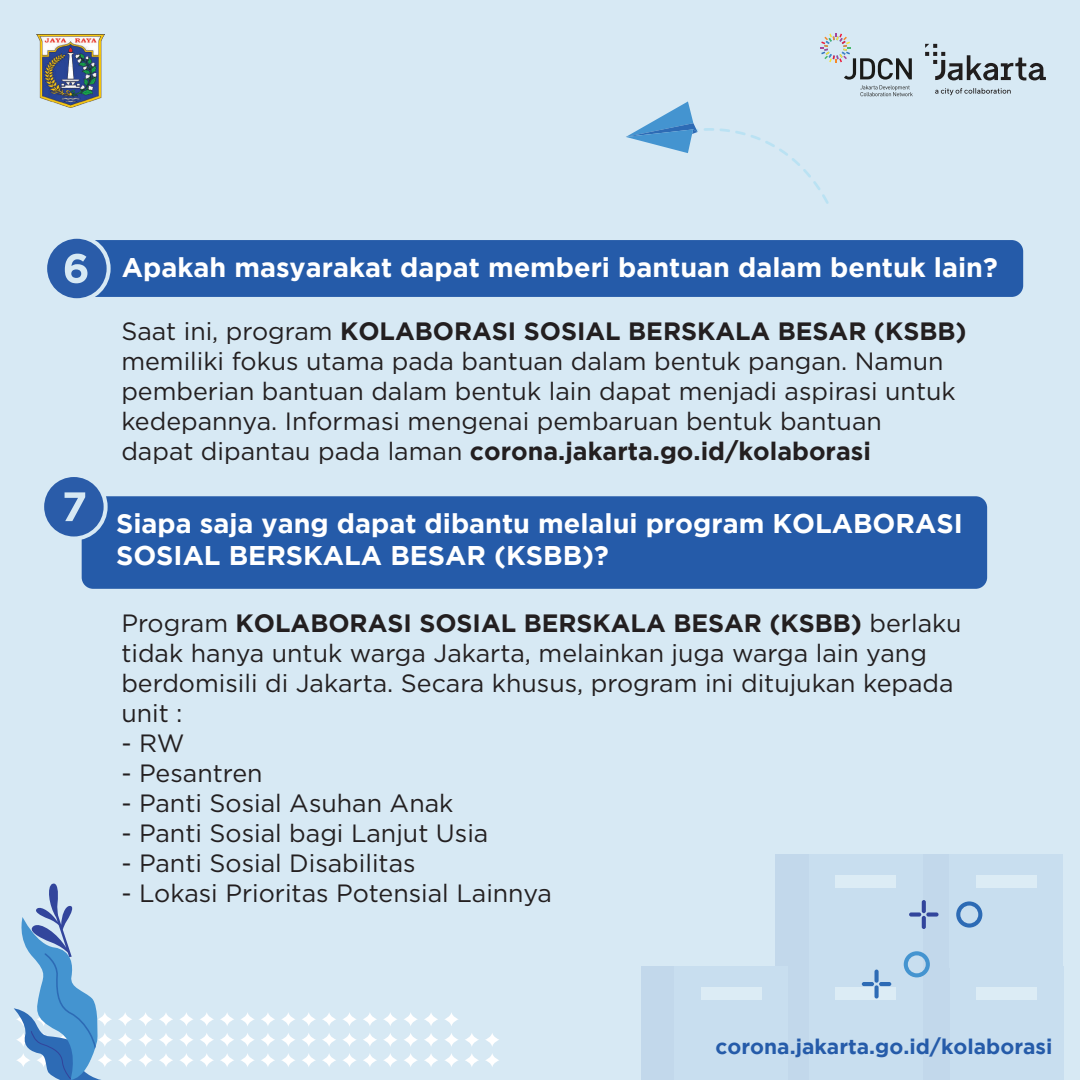
<style>
.page{position:relative;width:1080px;height:1080px;background:#d7e9f4}
.page>*{position:absolute;margin:0;border:0;box-sizing:border-box;transform-origin:0 0}
.t1{font:700 27px/32.4px "Gotham";color:#fff}
.t2{font:25px/30px "Gotham";color:#231f20}
.t3{font:700 21px "Gotham";color:#255ba9}
.s1{font-weight:700}
</style>
<div class="page">
<div style="left:917px;top:967px;width:113px;height:113px;background:#c2d8eb"></div>
<div style="left:950px;top:967px;width:113px;height:113px;background:#c8deef"></div>
<div style="left:976px;top:987px;width:61px;height:13px;background:#dcecf5"></div>
<div style="left:916px;top:855px;width:114px;height:113px;background:#c2d8eb"></div>
<div style="left:950px;top:855px;width:113px;height:113px;background:#c8deef"></div>
<div style="left:976px;top:875px;width:60px;height:12px;background:#dcecf5"></div>
<div style="left:776px;top:855px;width:113px;height:113px;background:#c2d8eb"></div>
<div style="left:809px;top:855px;width:113px;height:113px;background:#c8deef"></div>
<div style="left:835px;top:875px;width:61px;height:12px;background:#dcecf5"></div>
<div style="left:776px;top:967px;width:113px;height:113px;background:#c2d8eb"></div>
<div style="left:809px;top:967px;width:113px;height:113px;background:#c8deef"></div>
<div style="left:835px;top:987px;width:61px;height:13px;background:#dcecf5"></div>
<div style="left:642px;top:967px;width:113px;height:113px;background:#c2d8eb"></div>
<div style="left:675px;top:967px;width:113px;height:113px;background:#c8deef"></div>
<div style="left:701px;top:987px;width:61px;height:13px;background:#dcecf5"></div>
<svg style="left:220px;top:1054px;width:14px;height:13px"></svg>
<svg style="left:241px;top:1053px;width:13px;height:14px"></svg>
<svg style="left:261px;top:1054px;width:14px;height:13px"></svg>
<svg style="left:282px;top:1053px;width:13px;height:14px"></svg>
<svg style="left:302px;top:1053px;width:14px;height:14px"></svg>
<svg style="left:322px;top:1054px;width:14px;height:13px"></svg>
<svg style="left:343px;top:1053px;width:13px;height:14px"></svg>
<svg style="left:363px;top:1054px;width:14px;height:13px"></svg>
<svg style="left:383px;top:1053px;width:14px;height:14px"></svg>
<svg style="left:404px;top:1053px;width:14px;height:14px"></svg>
<svg style="left:118px;top:1054px;width:14px;height:13px"></svg>
<svg style="left:139px;top:1053px;width:13px;height:14px"></svg>
<svg style="left:159px;top:1054px;width:14px;height:12px"></svg>
<svg style="left:180px;top:1053px;width:13px;height:14px"></svg>
<svg style="left:200px;top:1054px;width:14px;height:13px"></svg>
<svg style="left:220px;top:1033px;width:14px;height:13px"></svg>
<svg style="left:241px;top:1033px;width:13px;height:13px"></svg>
<svg style="left:261px;top:1033px;width:14px;height:13px"></svg>
<svg style="left:281px;top:1033px;width:14px;height:13px"></svg>
<svg style="left:302px;top:1033px;width:14px;height:13px"></svg>
<svg style="left:322px;top:1033px;width:14px;height:13px"></svg>
<svg style="left:343px;top:1033px;width:13px;height:13px"></svg>
<svg style="left:363px;top:1033px;width:14px;height:13px"></svg>
<svg style="left:383px;top:1033px;width:14px;height:13px"></svg>
<svg style="left:404px;top:1033px;width:14px;height:13px"></svg>
<svg style="left:118px;top:1033px;width:14px;height:13px"></svg>
<svg style="left:139px;top:1033px;width:14px;height:13px"></svg>
<svg style="left:159px;top:1033px;width:14px;height:13px"></svg>
<svg style="left:180px;top:1033px;width:13px;height:13px"></svg>
<svg style="left:200px;top:1033px;width:14px;height:13px"></svg>
<svg style="left:220px;top:1013px;width:14px;height:13px"></svg>
<svg style="left:241px;top:1013px;width:13px;height:13px"></svg>
<svg style="left:261px;top:1013px;width:14px;height:13px"></svg>
<svg style="left:281px;top:1013px;width:14px;height:13px"></svg>
<svg style="left:302px;top:1013px;width:14px;height:13px"></svg>
<svg style="left:322px;top:1013px;width:14px;height:13px"></svg>
<svg style="left:343px;top:1013px;width:13px;height:13px"></svg>
<svg style="left:363px;top:1013px;width:14px;height:13px"></svg>
<svg style="left:383px;top:1013px;width:14px;height:13px"></svg>
<svg style="left:404px;top:1013px;width:14px;height:13px"></svg>
<svg style="left:424px;top:1054px;width:14px;height:13px"></svg>
<svg style="left:445px;top:1053px;width:13px;height:14px"></svg>
<svg style="left:465px;top:1054px;width:14px;height:13px"></svg>
<svg style="left:485px;top:1054px;width:14px;height:13px"></svg>
<svg style="left:424px;top:1033px;width:14px;height:13px"></svg>
<svg style="left:445px;top:1033px;width:13px;height:13px"></svg>
<svg style="left:465px;top:1033px;width:14px;height:13px"></svg>
<svg style="left:485px;top:1033px;width:14px;height:13px"></svg>
<svg style="left:424px;top:1013px;width:14px;height:13px"></svg>
<svg style="left:445px;top:1013px;width:13px;height:13px"></svg>
<svg style="left:118px;top:1013px;width:14px;height:13px"></svg>
<svg style="left:139px;top:1013px;width:14px;height:13px"></svg>
<svg style="left:159px;top:1013px;width:14px;height:13px"></svg>
<svg style="left:180px;top:1013px;width:13px;height:13px"></svg>
<svg style="left:200px;top:1013px;width:14px;height:13px"></svg>
<svg style="left:704px;top:128px;width:125px;height:76px"></svg>
<svg style="left:626px;top:101px;width:72px;height:52px"></svg>
<svg style="left:14px;top:883px;width:98px;height:197px"></svg>
<svg style="left:956px;top:901px;width:26px;height:27px"></svg>
<svg style="left:904px;top:951px;width:26px;height:26px"></svg>
<svg style="left:875px;top:970px;width:4px;height:13px"></svg>
<svg style="left:875px;top:985px;width:4px;height:14px"></svg>
<hr style="left:862px;top:982px;width:12px;height:4px;background:#2d6bb5;border-radius:2px">
<hr style="left:879px;top:982px;width:12px;height:4px;background:#2d6bb5;border-radius:2px">
<svg style="left:922px;top:900px;width:4px;height:13px"></svg>
<svg style="left:922px;top:916px;width:4px;height:13px"></svg>
<div style="left:909px;top:912px;width:12px;height:5px;background:#32459c;border-radius:2px"></div>
<div style="left:926px;top:912px;width:13px;height:5px;background:#32459c;border-radius:2px"></div>
<div style="left:82px;top:240px;width:941px;height:57px;background:#255ba9;border-radius:11px"></div>
<div style="left:45px;top:237px;width:64px;height:63px;background:#2a5ca9;border-radius:50%"></div>
<div style="left:43px;top:235px;width:68px;height:67px;border:4px solid #d7e9f4;border-radius:50%"></div>
<svg style="left:65px;top:254px;width:22px;height:29px"></svg>
<div style="left:82px;top:496px;width:905px;height:93px;background:#255ba9;border-radius:11px"></div>
<div style="left:42px;top:475px;width:64px;height:64px;background:#2a5ca9;border-radius:50%"></div>
<div style="left:40px;top:473px;width:68px;height:68px;border:4px solid #d7e9f4;border-radius:50%"></div>
<svg style="left:65px;top:492px;width:20px;height:29px"></svg>
<svg style="left:820px;top:33px;width:93px;height:63px"></svg>
<svg style="left:925px;top:44px;width:121px;height:51px"></svg>
<img style="left:37px;top:35px;width:67px;height:72px">
<p class="t1" style="left:122px;top:251px;width:877px">Apakah masyarakat dapat memberi bantuan dalam bentuk lain?</p>
<p class="t2" style="left:121px;top:315px;width:847px">Saat ini, program <span class="s1">KOLABORASI SOSIAL BERSKALA BESAR (KSBB) </span>memiliki fokus utama pada bantuan dalam bentuk pangan. Namun pemberian bantuan dalam bentuk lain dapat menjadi aspirasi untuk kedepannya. Informasi mengenai pembaruan bentuk bantuan<br>dapat dipantau pada laman <span class="s1">corona.jakarta.go.id/kolaborasi</span></p>
<p class="t1" style="left:116px;top:506px;width:848px">Siapa saja yang dapat dibantu melalui program KOLABORASI<br>SOSIAL BERSKALA BESAR (KSBB)?</p>
<p class="t2" style="left:121px;top:608px;width:842px">Program <span class="s1">KOLABORASI SOSIAL BERSKALA BESAR (KSBB)</span> berlaku tidak hanya untuk warga Jakarta, melainkan juga warga lain yang berdomisili di Jakarta. Secara khusus, program ini ditujukan kepada unit :</p>
<p class="t2" style="left:121px;top:728px;width:65px">- RW</p>
<p class="t2" style="left:121px;top:758px;width:143px">- Pesantren</p>
<p class="t2" style="left:121px;top:788px;width:334px">- Panti Sosial Asuhan Anak</p>
<p class="t2" style="left:121px;top:818px;width:369px">- Panti Sosial bagi Lanjut Usia</p>
<p class="t2" style="left:121px;top:848px;width:296px">- Panti Sosial Disabilitas</p>
<p class="t2" style="left:121px;top:878px;width:432px">- Lokasi Prioritas Potensial Lainnya</p>
<p class="t3" style="left:716px;top:1035px;width:338px">corona.jakarta.go.id/kolaborasi</p>
</div>
